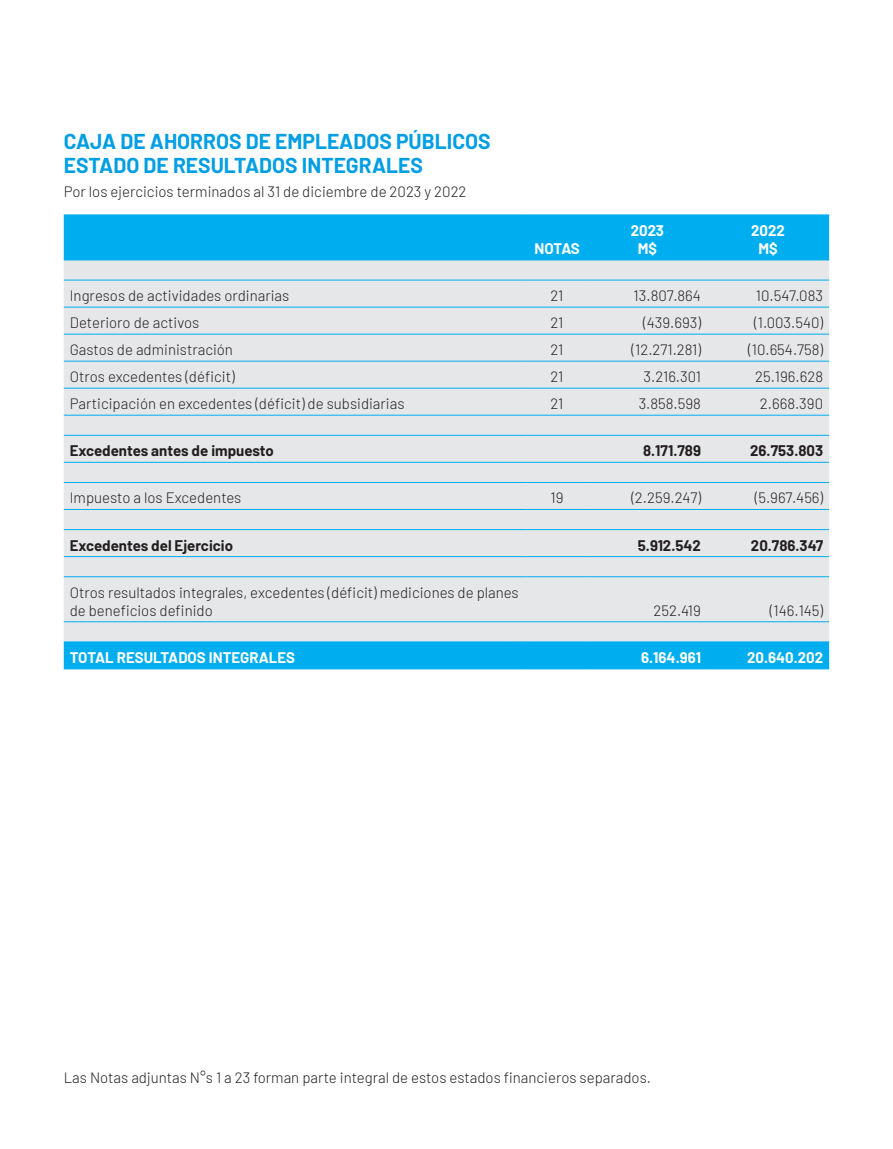
<style>
.page{position:relative;width:893px;height:1149px;background:#fff}
.page>*{position:absolute;margin:0;border:0;box-sizing:border-box;transform-origin:0 0}
.t1{font:700 21px "Barlow";color:#009ee3}
.t2{font:300 15px/18px "Barlow";color:#231f20}
.t3{font:700 15px "Barlow";color:#231f20}
.t4{font:700 15px "Barlow";color:#fff}
</style>
<div class="page">
<div style="left:64px;top:215px;width:765px;height:453px;background:#00aeef"></div>
<div style="left:64px;top:260px;width:765px;height:381px;background:#e6e7e9"></div>
<hr style="left:64px;top:214px;width:462px;height:1px;background:#00aeef">
<hr style="left:526px;top:214px;width:62px;height:1px;background:#00aeef">
<hr style="left:588px;top:214px;width:119px;height:1px;background:#00aeef">
<hr style="left:707px;top:214px;width:122px;height:1px;background:#00aeef">
<hr style="left:64px;top:259px;width:462px;height:1px;background:#00aeef">
<hr style="left:526px;top:259px;width:62px;height:1px;background:#00aeef">
<hr style="left:588px;top:259px;width:119px;height:1px;background:#00aeef">
<hr style="left:707px;top:259px;width:122px;height:1px;background:#00aeef">
<hr style="left:64px;top:280px;width:462px;height:1px;background:#00aeef">
<hr style="left:526px;top:280px;width:62px;height:1px;background:#00aeef">
<hr style="left:588px;top:280px;width:119px;height:1px;background:#00aeef">
<hr style="left:707px;top:280px;width:122px;height:1px;background:#00aeef">
<hr style="left:64px;top:307px;width:462px;height:1px;background:#00aeef">
<hr style="left:526px;top:307px;width:62px;height:1px;background:#00aeef">
<hr style="left:588px;top:307px;width:119px;height:1px;background:#00aeef">
<hr style="left:707px;top:307px;width:122px;height:1px;background:#00aeef">
<hr style="left:64px;top:334px;width:462px;height:1px;background:#00aeef">
<hr style="left:526px;top:334px;width:62px;height:1px;background:#00aeef">
<hr style="left:588px;top:334px;width:119px;height:1px;background:#00aeef">
<hr style="left:707px;top:334px;width:122px;height:1px;background:#00aeef">
<hr style="left:64px;top:361px;width:462px;height:1px;background:#00aeef">
<hr style="left:526px;top:361px;width:62px;height:1px;background:#00aeef">
<hr style="left:588px;top:361px;width:119px;height:1px;background:#00aeef">
<hr style="left:707px;top:361px;width:122px;height:1px;background:#00aeef">
<hr style="left:64px;top:388px;width:462px;height:1px;background:#00aeef">
<hr style="left:526px;top:388px;width:62px;height:1px;background:#00aeef">
<hr style="left:588px;top:388px;width:119px;height:1px;background:#00aeef">
<hr style="left:707px;top:388px;width:122px;height:1px;background:#00aeef">
<hr style="left:64px;top:415px;width:462px;height:1px;background:#00aeef">
<hr style="left:526px;top:415px;width:62px;height:1px;background:#00aeef">
<hr style="left:588px;top:415px;width:119px;height:1px;background:#00aeef">
<hr style="left:707px;top:415px;width:122px;height:1px;background:#00aeef">
<hr style="left:64px;top:435px;width:462px;height:1px;background:#00aeef">
<hr style="left:526px;top:435px;width:62px;height:1px;background:#00aeef">
<hr style="left:588px;top:435px;width:119px;height:1px;background:#00aeef">
<hr style="left:707px;top:435px;width:122px;height:1px;background:#00aeef">
<hr style="left:64px;top:509px;width:462px;height:1px;background:#00aeef">
<hr style="left:526px;top:509px;width:62px;height:1px;background:#00aeef">
<hr style="left:588px;top:509px;width:119px;height:1px;background:#00aeef">
<hr style="left:707px;top:509px;width:122px;height:1px;background:#00aeef">
<hr style="left:64px;top:529px;width:462px;height:1px;background:#00aeef">
<hr style="left:526px;top:529px;width:62px;height:1px;background:#00aeef">
<hr style="left:588px;top:529px;width:119px;height:1px;background:#00aeef">
<hr style="left:707px;top:529px;width:122px;height:1px;background:#00aeef">
<hr style="left:64px;top:556px;width:462px;height:1px;background:#00aeef">
<hr style="left:526px;top:556px;width:62px;height:1px;background:#00aeef">
<hr style="left:588px;top:556px;width:119px;height:1px;background:#00aeef">
<hr style="left:707px;top:556px;width:122px;height:1px;background:#00aeef">
<hr style="left:64px;top:576px;width:462px;height:1px;background:#00aeef">
<hr style="left:526px;top:576px;width:62px;height:1px;background:#00aeef">
<hr style="left:588px;top:576px;width:119px;height:1px;background:#00aeef">
<hr style="left:707px;top:576px;width:122px;height:1px;background:#00aeef">
<hr style="left:64px;top:621px;width:462px;height:1px;background:#00aeef">
<hr style="left:526px;top:621px;width:62px;height:1px;background:#00aeef">
<hr style="left:588px;top:621px;width:119px;height:1px;background:#00aeef">
<hr style="left:707px;top:621px;width:122px;height:1px;background:#00aeef">
<hr style="left:64px;top:641px;width:462px;height:1px;background:#00aeef">
<hr style="left:526px;top:641px;width:62px;height:1px;background:#00aeef">
<hr style="left:588px;top:641px;width:119px;height:1px;background:#00aeef">
<hr style="left:707px;top:641px;width:122px;height:1px;background:#00aeef">
<hr style="left:64px;top:668px;width:462px;height:1px;background:#00aeef">
<hr style="left:526px;top:668px;width:62px;height:1px;background:#00aeef">
<hr style="left:588px;top:668px;width:119px;height:1px;background:#00aeef">
<hr style="left:707px;top:668px;width:122px;height:1px;background:#00aeef">
<hr style="left:64px;top:462px;width:462px;height:1px;background:#00aeef">
<hr style="left:526px;top:462px;width:62px;height:1px;background:#00aeef">
<hr style="left:588px;top:462px;width:119px;height:1px;background:#00aeef">
<hr style="left:707px;top:462px;width:122px;height:1px;background:#00aeef">
<hr style="left:64px;top:482px;width:462px;height:1px;background:#00aeef">
<hr style="left:526px;top:482px;width:62px;height:1px;background:#00aeef">
<hr style="left:588px;top:482px;width:119px;height:1px;background:#00aeef">
<hr style="left:707px;top:482px;width:122px;height:1px;background:#00aeef">
<p class="t1" style="left:64px;top:125px;width:428px">CAJA DE AHORROS DE EMPLEADOS PÚBLICOS</p>
<p class="t1" style="left:64px;top:149px;width:361px">ESTADO DE RESULTADOS INTEGRALES</p>
<p class="t2" style="left:64px;top:181px;width:404px">Por los ejercicios terminados al 31 de diciembre de 2023 y 2022</p>
<p class="t4" style="left:534px;top:237px;width:47px">NOTAS</p>
<p class="t4" style="left:631px;top:219px;width:35px">2023</p>
<p class="t4" style="left:638px;top:237px;width:21px">M$</p>
<p class="t4" style="left:751px;top:219px;width:35px">2022</p>
<p class="t4" style="left:758px;top:237px;width:21px">M$</p>
<p class="t2" style="left:70px;top:285px;width:221px">Ingresos de actividades ordinarias</p>
<p class="t2" style="left:551px;top:285px;width:14px">21</p>
<p class="t2" style="left:634px;top:285px;width:69px">13.807.864</p>
<p class="t2" style="left:756px;top:285px;width:69px">10.547.083</p>
<p class="t2" style="left:70px;top:312px;width:131px">Deterioro de activos</p>
<p class="t2" style="left:551px;top:312px;width:14px">21</p>
<p class="t2" style="left:643px;top:312px;width:59px">(439.693)</p>
<p class="t2" style="left:754px;top:312px;width:70px">(1.003.540)</p>
<p class="t2" style="left:70px;top:339px;width:165px">Gastos de administración</p>
<p class="t2" style="left:551px;top:339px;width:14px">21</p>
<p class="t2" style="left:632px;top:339px;width:71px">(12.271.281)</p>
<p class="t2" style="left:748px;top:339px;width:76px">(10.654.758)</p>
<p class="t2" style="left:70px;top:366px;width:166px">Otros excedentes (déficit)</p>
<p class="t2" style="left:551px;top:366px;width:14px">21</p>
<p class="t2" style="left:643px;top:366px;width:59px">3.216.301</p>
<p class="t2" style="left:755px;top:366px;width:69px">25.196.628</p>
<p class="t2" style="left:70px;top:393px;width:336px">Participación en excedentes (déficit) de subsidiarias</p>
<p class="t2" style="left:551px;top:393px;width:14px">21</p>
<p class="t2" style="left:639px;top:393px;width:64px">3.858.598</p>
<p class="t2" style="left:760px;top:393px;width:65px">2.668.390</p>
<p class="t3" style="left:70px;top:439px;width:206px">Excedentes antes de impuesto</p>
<p class="t3" style="left:643px;top:439px;width:59px">8.171.789</p>
<p class="t3" style="left:750px;top:439px;width:74px">26.753.803</p>
<p class="t2" style="left:70px;top:488px;width:173px">Impuesto a los Excedentes</p>
<p class="t2" style="left:550px;top:488px;width:15px">19</p>
<p class="t2" style="left:631px;top:488px;width:71px">(2.259.247)</p>
<p class="t2" style="left:755px;top:488px;width:70px">(5.967.456)</p>
<p class="t3" style="left:70px;top:534px;width:165px">Excedentes del Ejercicio</p>
<p class="t3" style="left:638px;top:534px;width:65px">5.912.542</p>
<p class="t3" style="left:751px;top:534px;width:74px">20.786.347</p>
<p class="t2" style="left:70px;top:582px;width:450px">Otros resultados integrales, excedentes (déficit) mediciones de planes de beneficios definido</p>
<p class="t2" style="left:654px;top:600px;width:49px">252.419</p>
<p class="t2" style="left:770px;top:600px;width:55px">(146.145)</p>
<p class="t4" style="left:70px;top:646px;width:227px">TOTAL RESULTADOS INTEGRALES</p>
<p class="t4" style="left:641px;top:646px;width:61px">6.164.961</p>
<p class="t4" style="left:747px;top:646px;width:78px">20.640.202</p>
<p class="t2" style="left:64px;top:1067px;width:589px">Las Notas adjuntas N°s 1 a 23 forman parte integral de estos estados financieros separados.</p>
</div>
